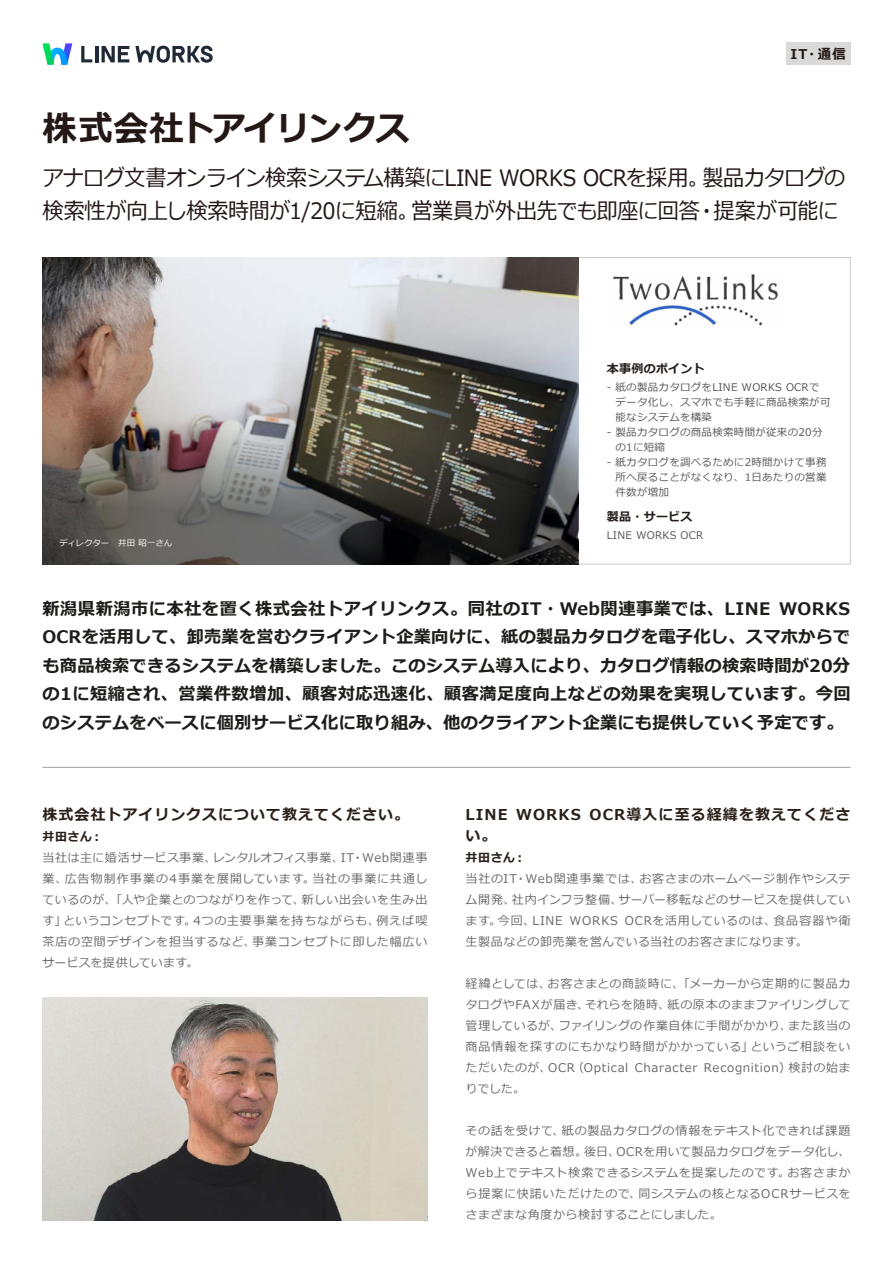
<style>
.page{position:relative;width:893px;height:1263px;background:#fff}
.page>*{position:absolute;margin:0;border:0;box-sizing:border-box;transform-origin:0 0}
.t1{font:700 34.5px "Meiryo";letter-spacing:-.055em;color:#231815}
.t2{font:22.5px "Meiryo";letter-spacing:-.03em;color:#231815;scale:.94 1}
.t3{font:700 17.25px/28.5px "Meiryo";letter-spacing:.015em;color:#1d1d1b}
.t4{font:700 15px/21px "Meiryo";letter-spacing:.07em;color:#2b2019}
.t5{font:700 13.5px "Meiryo";color:#231815}
.t6{font:12px/21px "Meiryo";letter-spacing:.045em;color:#6a6a6a}
.t7{font:12px "Meiryo";letter-spacing:.015em;color:#6a6a6a}
.t8{font:12px "Meiryo";letter-spacing:.025em;color:#6a6a6a}
.t9{font:12px "Meiryo";letter-spacing:.075em;color:#6a6a6a}
.t10{font:12px "Meiryo";letter-spacing:.085em;color:#6a6a6a}
.t11{font:12px "Meiryo";letter-spacing:.065em;color:#6a6a6a}
.t12{font:700 12px "Meiryo";letter-spacing:.025em;color:#251e1c}
.t13{font:12px/21px "Meiryo";letter-spacing:.02em;color:#6a6a6a}
.t14{font:12px "Meiryo";letter-spacing:-.01em;color:#6a6a6a}
.t15{font:700 12px "Meiryo";letter-spacing:.04em;color:#2b2019}
.t16{font:12px "Meiryo";letter-spacing:.01em;color:#6a6a6a}
.t17{font:10.5px/15px "Meiryo";letter-spacing:.025em;color:#585858}
.t18{font:8.4px "Meiryo";letter-spacing:.005em;color:#fff}
</style>
<div class="page">
<svg style="left:42px;top:43px;width:30px;height:22px"></svg>
<svg style="left:81px;top:46px;width:11px;height:16px"></svg>
<hr style="left:95px;top:46px;width:4px;height:16px;background:#202936">
<svg style="left:102px;top:46px;width:27px;height:16px"></svg>
<svg style="left:135px;top:46px;width:78px;height:17px"></svg>
<img style="left:43px;top:257px;width:535px;height:105px">
<div style="left:786px;top:43px;width:64px;height:22px;background:#d9d9d9"></div>
<img style="left:613px;top:274px;width:165px;height:52px">
<hr style="left:43px;top:767px;width:807px;height:1px;background:#9e9e9e">
<img style="left:43px;top:362px;width:535px;height:202px">
<img style="left:43px;top:998px;width:384px;height:223px">
<h1 class="t1" style="left:43px;top:104px;width:369px">株式会社トアイリンクス</h1>
<p class="t5" style="left:805px;top:44px;width:42px">・通信</p>
<p class="t5" style="left:790px;top:44px;width:19px">IT</p>
<h2 class="t2" style="left:43px;top:162px;width:710px">アナログ文書オンライン検索システム構築にLINE WORKS OCRを採用。</h2>
<h2 class="t2" style="left:702px;top:162px;width:153px">製品カタログの</h2>
<h2 class="t2" style="left:43px;top:195px;width:402px">検索性が向上し検索時間が1/20に短縮。</h2>
<h2 class="t2" style="left:411px;top:195px;width:308px">営業員が外出先でも即座に回答</h2>
<h2 class="t2" style="left:713px;top:195px;width:135px">提案が可能に</h2>
<h2 class="t2" style="left:696px;top:195px;width:24px">・</h2>
<p class="t18" style="left:60px;top:537px;width:114px">ディレクター　井田昭一さん</p>
<p class="t12" style="left:607px;top:360px;width:100px">本事例のポイント</p>
<p class="t17" style="left:615px;top:380px;width:216px;text-indent:-9px">- 紙の製品カタログをLINE WORKS OCRでデータ化し、スマホでも手軽に商品検索が可能なシステムを構築</p>
<p class="t17" style="left:615px;top:425px;width:209px;text-indent:-9px">- 製品カタログの商品検索時間が従来の20分の1に短縮</p>
<p class="t17" style="left:615px;top:455px;width:213px;text-align:justify;text-indent:-9px">- 紙カタログを調べるために2時間かけて事務所へ戻ることがなくなり、1日あたりの営業件数が増加</p>
<p class="t12" style="left:607px;top:508px;width:87px">製品・サービス</p>
<p class="t17" style="left:607px;top:528px;width:98px">LINE WORKS OCR</p>
<p class="t3" style="left:43px;top:595px;width:810px">新潟県新潟市に本社を置く株式会社トアイリンクス。同社のIT・Web関連事業では、LINE<br>OCRを活用して、卸売業を営むクライアント企業向けに、紙の製品カタログを電子化し、スマホからでも商品検索できるシステムを構築しました。このシステム導入により、カタログ情報の検索時間が20分の1に短縮され、営業件数増加、顧客対応迅速化、顧客満足度向上などの効果を実現しています。今回のシステムをベースに個別サービス化に取り組み、他のクライアント企業にも提供していく予定です。</p>
<h3 class="t3" style="left:779px;top:595px;width:73px">WORKS</h3>
<p class="t4" style="left:43px;top:805px;width:368px">株式会社トアイリンクスについて教えてください。</p>
<p class="t15" style="left:43px;top:828px;width:62px">井田さん：</p>
<p class="t6" style="left:352px;top:848px;width:77px">・Web関連事</p>
<p class="t6" style="left:43px;top:848px;width:176px">当社は主に婚活サービス事業、</p>
<p class="t14" style="left:213px;top:850px;width:132px">レンタルオフィス事業、</p>
<p class="t6" style="left:341px;top:848px;width:15px">IT</p>
<p class="t10" style="left:65px;top:871px;width:251px">広告物制作事業の4事業を展開しています。</p>
<p class="t9" style="left:312px;top:871px;width:117px">当社の事業に共通し</p>
<p class="t6" style="left:43px;top:869px;width:26px">業、</p>
<p class="t6" style="left:43px;top:890px;width:264px">ているのが、「人や企業とのつながりを作って、</p>
<p class="t6" style="left:302px;top:890px;width:127px">新しい出会いを生み出</p>
<p class="t7" style="left:63px;top:913px;width:134px">というコンセプトです。</p>
<p class="t6" style="left:377px;top:911px;width:52px">例えば喫</p>
<p class="t11" style="left:194px;top:913px;width:188px">4つの主要事業を持ちながらも、</p>
<p class="t6" style="left:43px;top:911px;width:25px">す」</p>
<p class="t6" style="left:252px;top:932px;width:177px">事業コンセプトに即した幅広い</p>
<p class="t6" style="left:43px;top:932px;width:214px">茶店の空間デザインを担当するなど、サービスを提供しています。</p>
<p class="t4" style="left:516px;top:805px;width:66px">WORKS</p>
<p class="t4" style="left:466px;top:805px;width:43px">LINEい。</p>
<p class="t15" style="left:466px;top:849px;width:62px">井田さん：</p>
<p class="t4" style="left:590px;top:805px;width:262px">OCR導入に至る経緯を教えてくださ</p>
<p class="t9" style="left:515px;top:871px;width:129px">・Web関連事業では、</p>
<p class="t6" style="left:639px;top:869px;width:213px">お客さまのホームページ制作やシステ</p>
<p class="t6" style="left:466px;top:869px;width:53px">当社のIT</p>
<p class="t7" style="left:619px;top:892px;width:233px">サーバー移転などのサービスを提供してい</p>
<p class="t6" style="left:512px;top:890px;width:112px">社内インフラ整備、</p>
<p class="t6" style="left:466px;top:890px;width:51px">ム開発、</p>
<p class="t6" style="left:773px;top:911px;width:79px">食品容器や衛</p>
<p class="t6" style="left:498px;top:911px;width:39px">今回、</p>
<p class="t6" style="left:625px;top:911px;width:153px">OCRを活用しているのは、</p>
<p class="t6" style="left:466px;top:911px;width:344px">ます。<br>生製品などの卸売業を営んでいる当社のお客さまになります。</p>
<p class="t6" style="left:548px;top:974px;width:304px">お客さまとの商談時に、「メーカーから定期的に製品カ</p>
<p class="t6" style="left:570px;top:911px;width:50px">WORKS</p>
<p class="t6" style="left:532px;top:911px;width:32px">LINE</p>
<p class="t6" style="left:466px;top:974px;width:87px">経緯としては、</p>
<p class="t6" style="left:466px;top:995px;width:125px">タログやFAXが届き、</p>
<p class="t8" style="left:667px;top:997px;width:185px">紙の原本のままファイリングして</p>
<p class="t6" style="left:585px;top:995px;width:87px">それらを随時、</p>
<p class="t6" style="left:559px;top:1016px;width:235px">ファイリングの作業自体に手間がかかり、</p>
<p class="t16" style="left:466px;top:1018px;width:98px">管理しているが、</p>
<p class="t6" style="left:788px;top:1016px;width:64px">また該当の</p>
<p class="t6" style="left:466px;top:1037px;width:289px">商品情報を探すのにもかなり時間がかかっている」</p>
<p class="t6" style="left:750px;top:1037px;width:101px">というご相談をい</p>
<p class="t13" style="left:466px;top:1058px;width:87px">ただいたのが、りでした。</p>
<p class="t6" style="left:572px;top:1058px;width:58px">（Optical</p>
<p class="t6" style="left:548px;top:1058px;width:28px">OCR</p>
<p class="t6" style="left:704px;top:1058px;width:89px">Recognition）</p>
<p class="t6" style="left:788px;top:1058px;width:64px">検討の始ま</p>
<p class="t6" style="left:635px;top:1058px;width:64px">Character</p>
<p class="t6" style="left:562px;top:1121px;width:290px">紙の製品カタログの情報をテキスト化できれば課題</p>
<p class="t6" style="left:466px;top:1121px;width:100px">その話を受けて、</p>
<p class="t8" style="left:616px;top:1144px;width:235px">OCRを用いて製品カタログをデータ化し、</p>
<p class="t7" style="left:466px;top:1144px;width:123px">が解決できると着想。</p>
<p class="t6" style="left:584px;top:1142px;width:38px">後日、</p>
<p class="t6" style="left:638px;top:1163px;width:214px;text-indent:-173px">Web上でテキスト検索できるシステムを提案したのです。<br>同システムの核となるOCRサービスを</p>
<p class="t6" style="left:787px;top:1163px;width:65px">お客さまか</p>
<p class="t6" style="left:466px;top:1184px;width:258px">ら提案に快諾いただけたので、<br>さまざまな角度から検討することにしました。</p>
</div>
